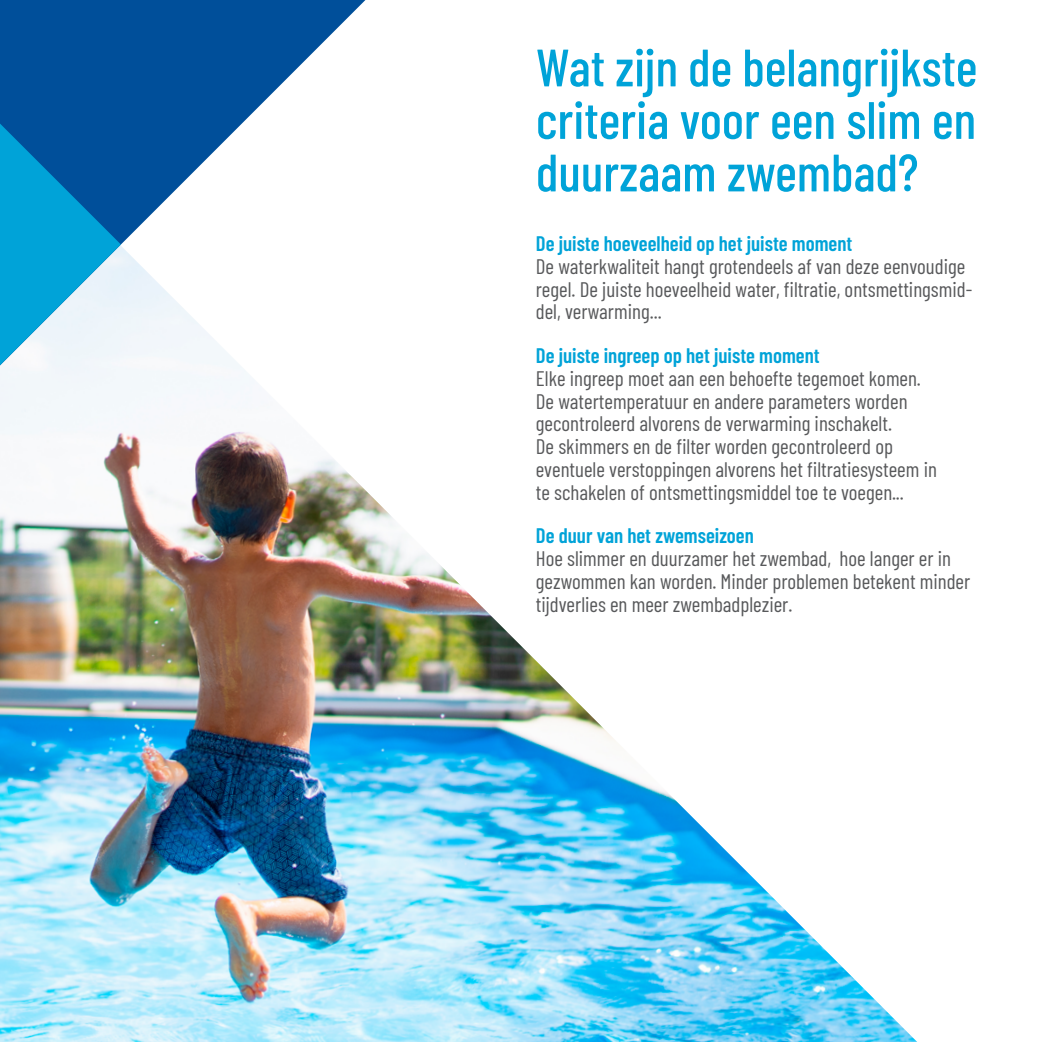
<style>
.page{position:relative;width:1042px;height:1042px;background:#fff}
.page>*{position:absolute;margin:0;border:0;box-sizing:border-box;transform-origin:0 0}
.t1{font:500 52.5px/52.5px "Barlow Condensed";color:#00a3d8;text-align:justify}
.t2{font:21px/22.8px "Barlow Condensed";color:#58595b}
.t3{font:600 21px "Barlow Condensed";color:#00a3d8}
</style>
<div class="page">
<img style="left:0;top:365px;width:917px;height:677px">
<svg style="left:0;top:0;width:365px;height:365px"></svg>
<svg style="left:0;top:124px;width:121px;height:241px;background:#3ba2d0"></svg>
<h1 class="t1" style="left:536px;top:37px;width:443px">Wat zijn de belangrijkste criteria voor een slim en duurzaam zwembad?</h1>
<p class="t3" style="left:536px;top:228px;width:318px">De juiste hoeveelheid op het juiste moment</p>
<p class="t2" style="left:536px;top:253px;width:438px">De waterkwaliteit hangt grotendeels af van deze eenvoudige regel. De juiste hoeveelheid water, filtratie, ontsmettingsmid&shy;del, verwarming...</p>
<p class="t3" style="left:536px;top:340px;width:285px">De juiste ingreep op het juiste moment</p>
<p class="t2" style="left:536px;top:365px;width:402px">Elke ingreep moet aan een behoefte tegemoet komen.<br>De watertemperatuur en andere parameters worden gecontroleerd alvorens de verwarming inschakelt.<br>De skimmers en de filter worden gecontroleerd op eventuele verstoppingen alvorens het filtratiesysteem in te schakelen of ontsmettingsmiddel toe te voegen...</p>
<p class="t3" style="left:536px;top:521px;width:220px">De duur van het zwemseizoen</p>
<p class="t2" style="left:536px;top:546px;width:436px">Hoe slimmer en duurzamer het zwembad, hoe langer er in gezwommen kan worden. Minder problemen betekent minder tijdverlies en meer zwembadplezier.</p>
</div>
